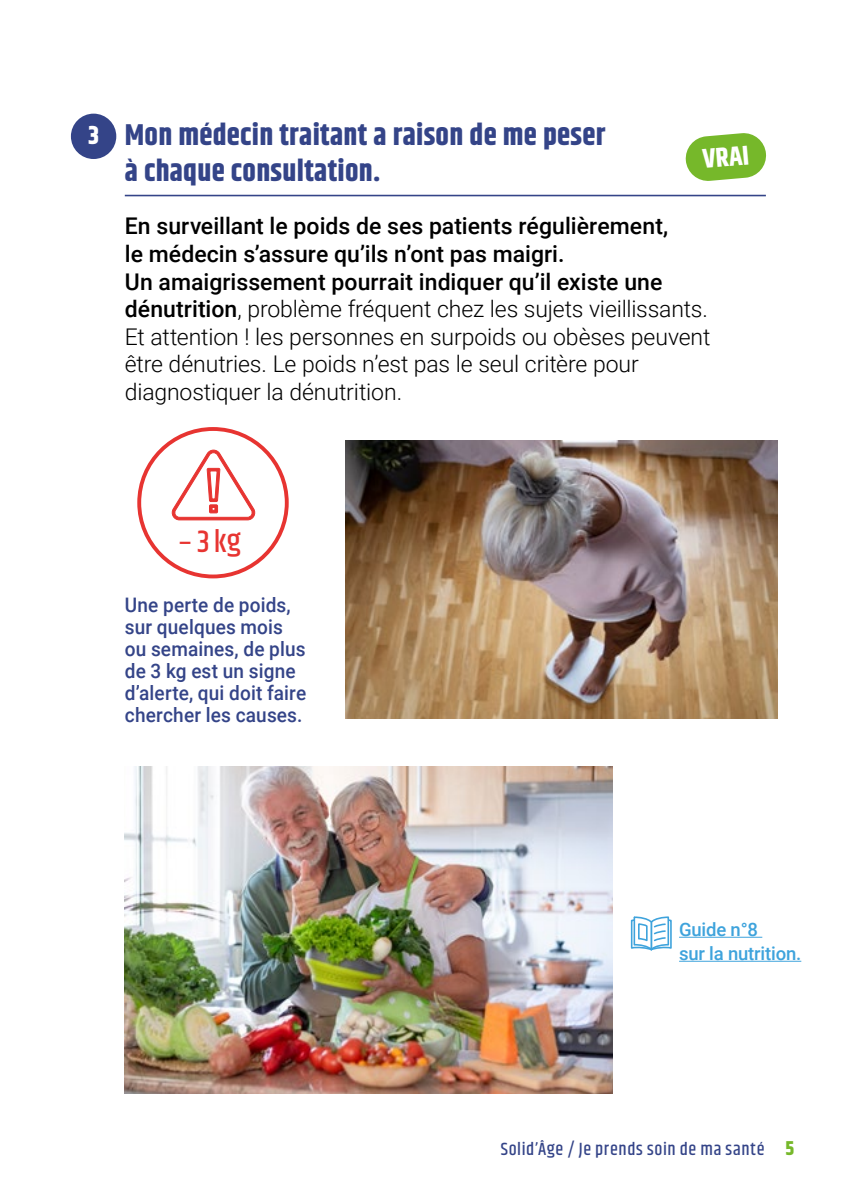
<style>
.page{position:relative;width:851px;height:1191px;background:#fff}
.page>*{position:absolute;margin:0;border:0;box-sizing:border-box;transform-origin:0 0}
.t1{font:500 31.6px "Khand";color:#e73431}
.t2{font:700 30px/36px "Khand";letter-spacing:.01em;color:#344488}
.t3{font:700 27.4px "Khand";color:#fff}
.t4{font:300 23px/27.6px "Roboto";letter-spacing:-.005em;color:#000}
.t5{font:500 20px/22px "Roboto";letter-spacing:.01em;color:#344488;scale:.95 1}
.t6{font:500 18.4px/24px "Roboto";letter-spacing:-.01em;color:#3ea3dc}
.t7{font:500 18px "Khand";letter-spacing:.03em;color:#344488}
.s1{font-size:26px;color:#fff}
.s2{font-weight:500}
.s3{font-size:28px}
.s4{font-weight:700;font-size:20px;color:#76b82a}
</style>
<div class="page">
<div style="left:71px;top:114px;width:45px;height:45px;background:#344488;border-radius:50%"></div>
<hr style="left:125px;top:195px;width:640px;height:1px;background:#344488">
<img style="left:345px;top:441px;width:432px;height:277px">
<img style="left:125px;top:767px;width:487px;height:326px">
<svg style="left:685px;top:133px;width:81px;height:48px"></svg>
<div style="left:137px;top:427px;width:152px;height:151px;border:4px solid #e73431;border-radius:50%"></div>
<svg style="left:172px;top:450px;width:83px;height:70px"></svg>
<svg style="left:630px;top:916px;width:42px;height:35px"></svg>
<hr style="left:679px;top:936px;width:83px;height:1px;background:#3ea3dc">
<hr style="left:679px;top:960px;width:122px;height:1px;background:#3ea3dc">
<h2 class="t2" style="left:125px;top:119px;width:482px;text-indent:-37px"><span class="s1">3</span> Mon médecin traitant a raison de me peser à chaque consultation.</h2>
<p class="t4" style="left:125px;top:211px;width:587px"><span class="s2">En surveillant le poids de ses patients régulièrement,<br>le médecin s’assure qu’ils n’ont pas maigri.<br>Un amaigrissement pourrait indiquer qu’il existe une dénutrition</span>, problème fréquent chez les sujets vieillissants.<br>Et attention ! les personnes en surpoids ou obèses peuvent être dénutries. Le poids n’est pas le seul critère pour diagnostiquer la dénutrition.</p>
<p class="t3" style="left:700px;top:140px;width:48px;rotate:-5deg">VRAI</p>
<h1 class="t1" style="left:179px;top:521px;width:64px"><span class="s3">–</span> 3kg</h1>
<p class="t5" style="left:125px;top:593px;width:192px">Une perte de poids, sur quelques mois ou semaines, de plus de 3 kg est un signe d’alerte, qui doit faire chercher les causes.</p>
<p class="t6" style="left:679px;top:916px;width:124px">Guide n°8<br>sur la nutrition.</p>
<p class="t7" style="left:500px;top:1138px;width:295px">Solid’Âge / Je prends soin de ma santé <span class="s4">5</span></p>
</div>
